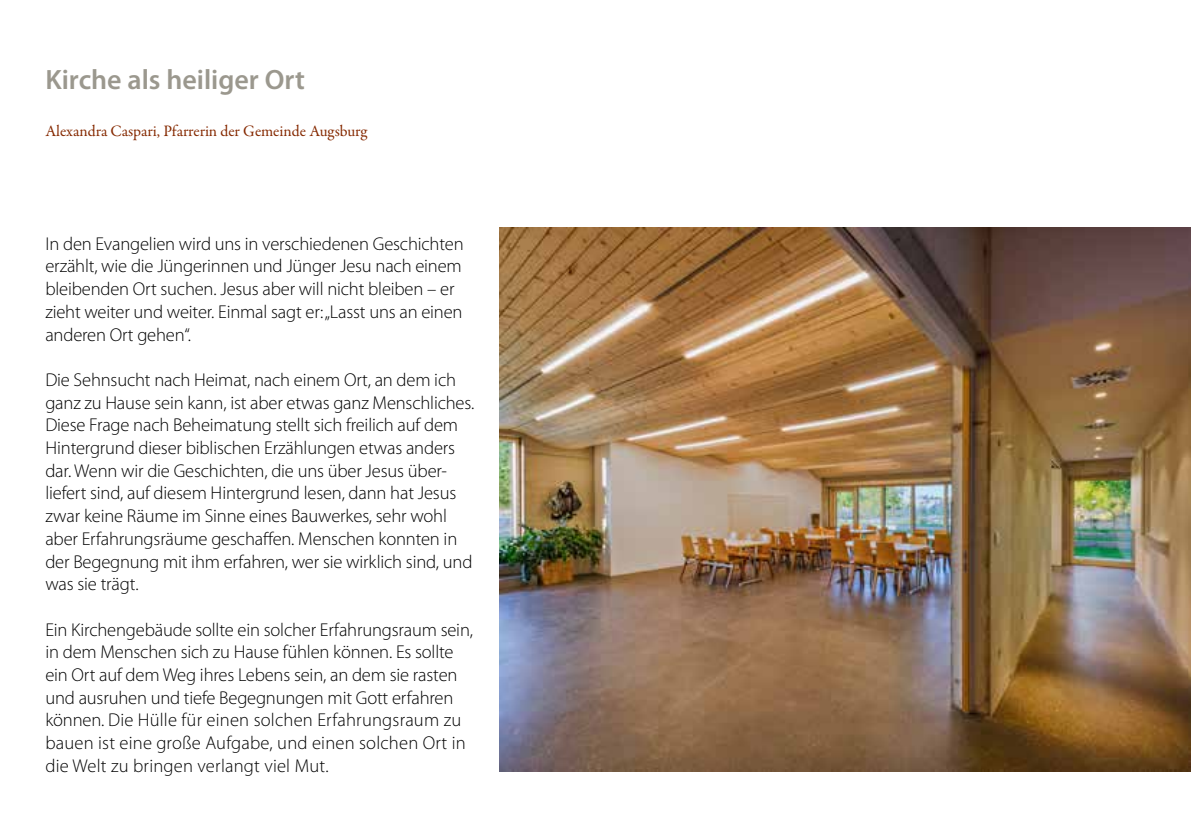
<style>
.page{position:relative;width:1191px;height:840px;background:#fff}
.page>*{position:absolute;margin:0;border:0;box-sizing:border-box;transform-origin:0 0}
.t1{font:600 28px "Myriad Pro";color:#9b988e}
.t2{font:300 18.6px/22.6px "Myriad Pro";letter-spacing:-.01em;color:#000}
.t3{font:16px "Garamond Premr Pro";letter-spacing:-.005em;color:#852901}
</style>
<div class="page">
<img style="left:499px;top:227px;width:692px;height:544px">
<h1 class="t1" style="left:45px;top:62px;width:261px">Kirche als heiliger Ort</h1>
<p class="t3" style="left:45px;top:121px;width:323px">Alexandra Caspari, Pfarrerin der Gemeinde Augsburg</p>
<p class="t2" style="left:45px;top:232px;width:420px">In den Evangelien wird uns in verschiedenen Geschichten erzählt, wie die Jüngerinnen und Jünger Jesu nach einem bleibenden Ort suchen. Jesus aber will nicht bleiben – er zieht weiter und weiter. Einmal sagt er: „Lasst uns an einen anderen Ort gehen“.</p>
<p class="t2" style="left:45px;top:368px;width:430px">Die Sehnsucht nach Heimat, nach einem Ort, an dem ich ganz zu Hause sein kann, ist aber etwas ganz Menschliches.<br>Diese Frage nach Beheimatung stellt sich freilich auf dem Hintergrund dieser biblischen Erzählungen etwas anders dar. Wenn wir die Geschichten, die uns über Jesus über&shy;liefert sind, auf diesem Hintergrund lesen, dann hat Jesus zwar keine Räume im Sinne eines Bauwerkes, sehr wohl aber Erfahrungsräume geschaffen. Menschen konnten in der Begegnung mit ihm erfahren, wer sie wirklich sind, und was sie trägt.</p>
<p class="t2" style="left:45px;top:617px;width:429px">Ein Kirchengebäude sollte ein solcher Erfahrungsraum sein, in dem Menschen sich zu Hause fühlen können. Es sollte ein Ort auf dem Weg ihres Lebens sein, an dem sie rasten und ausruhen und tiefe Begegnungen mit Gott erfahren können. Die Hülle für einen solchen Erfahrungsraum zu bauen ist eine große Aufgabe, und einen solchen Ort in die Welt zu bringen verlangt viel Mut.</p>
</div>
